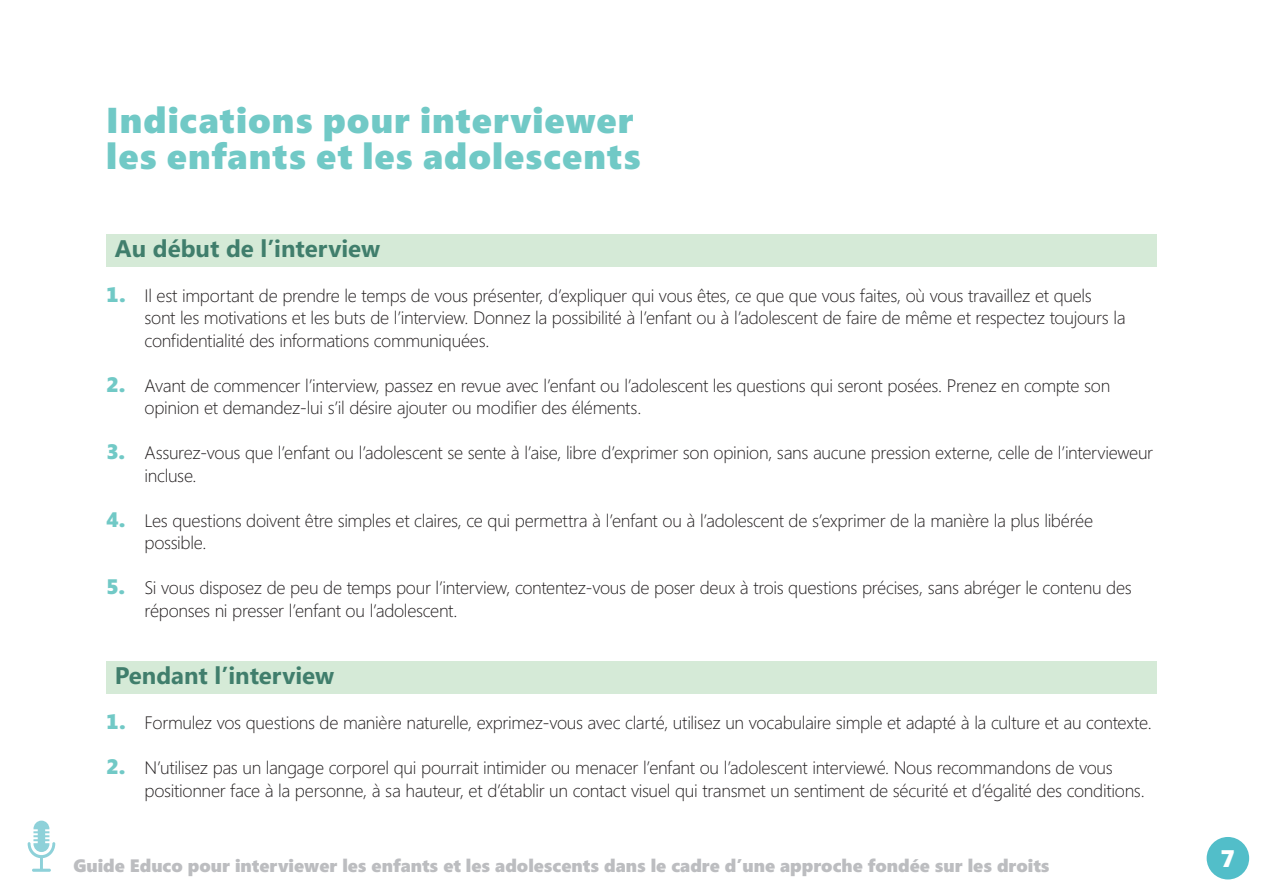
<style>
.page{position:relative;width:1263px;height:893px;background:#fff}
.page>*{position:absolute;margin:0;border:0;box-sizing:border-box;transform-origin:0 0}
.H1-Capitulo{font:900 36px/36px "Segoe";letter-spacing:.025em;color:#71c9c6}
.H2-TIT-Subrayado{font:700 24px "Segoe";color:#407e6c}
.t1{font:900 24px "Segoe";color:#fff}
.t2{font:300 18px/22.5px "Segoe";letter-spacing:-.02em;color:#231f20}
.t3{font:900 18px "Segoe";color:#bcbdc0}
.s1{font-weight:900;font-size:21px;color:#71c9c6}
</style>
<div class="page">
<div style="left:1206px;top:837px;width:43px;height:42px;background:#52bec9;border-radius:50%"></div>
<svg style="left:28px;top:821px;width:27px;height:51px"></svg>
<div style="left:106px;top:234px;width:1051px;height:32px;background:#d5ead7"></div>
<div style="left:106px;top:662px;width:1051px;height:32px;background:#d5ead7"></div>
<p class="H1-Capitulo" style="left:106px;top:103px;width:536px">Indications pour interviewer les enfants et les adolescents</p>
<p class="H2-TIT-Subrayado" style="left:115px;top:231px;width:267px">Au début de l’interview</p>
<p class="t2" style="left:145px;top:284px;width:982px;text-indent:-38px"><span class="s1">1.</span> Il est important de prendre le temps de vous présenter, d’expliquer qui vous êtes, ce que que vous faites, où vous travaillez et quels sont les motivations et les buts de l’interview. Donnez la possibilité à l’enfant ou à l’adolescent de faire de même et respectez toujours la confidentialité des informations communiquées.</p>
<p class="t2" style="left:145px;top:374px;width:967px;text-indent:-38px"><span class="s1">2.</span> Avant de commencer l’interview, passez en revue avec l’enfant ou l’adolescent les questions qui seront posées. Prenez en compte son opinion et demandez-lui s’il désire ajouter ou modifier des éléments.</p>
<p class="t2" style="left:145px;top:442px;width:1010px;text-indent:-38px"><span class="s1">3.</span> Assurez-vous que l’enfant ou l’adolescent se sente à l’aise, libre d’exprimer son opinion, sans aucune pression externe, celle de l’intervieweur incluse.</p>
<p class="t2" style="left:145px;top:509px;width:950px;text-indent:-38px"><span class="s1">4.</span> Les questions doivent être simples et claires, ce qui permettra à l’enfant ou à l’adolescent de s’exprimer de la manière la plus libérée possible.</p>
<p class="t2" style="left:145px;top:577px;width:989px;text-indent:-38px"><span class="s1">5.</span> Si vous disposez de peu de temps pour l’interview, contentez-vous de poser deux à trois questions précises, sans abréger le contenu des réponses ni presser l’enfant ou l’adolescent.</p>
<p class="H2-TIT-Subrayado" style="left:115px;top:658px;width:221px">Pendant l’interview</p>
<p class="t2" style="left:106px;top:712px;width:1047px"><span class="s1">1.</span> Formulez vos questions de manière naturelle, exprimez-vous avec clarté, utilisez un vocabulaire simple et adapté à la culture et au contexte.</p>
<p class="t2" style="left:145px;top:757px;width:1001px;text-indent:-38px"><span class="s1">2.</span> N’utilisez pas un langage corporel qui pourrait intimider ou menacer l’enfant ou l’adolescent interviewé. Nous recommandons de vous positionner face à la personne, à sa hauteur, et d’établir un contact visuel qui transmet un sentiment de sécurité et d’égalité des conditions.</p>
<p class="t3" style="left:73px;top:855px;width:978px">Guide Educo pour interviewer les enfants et les adolescents dans le cadre d’une approche fondée sur les droits</p>
<h2 class="t1" style="left:1220px;top:845px;width:16px">7</h2>
</div>
